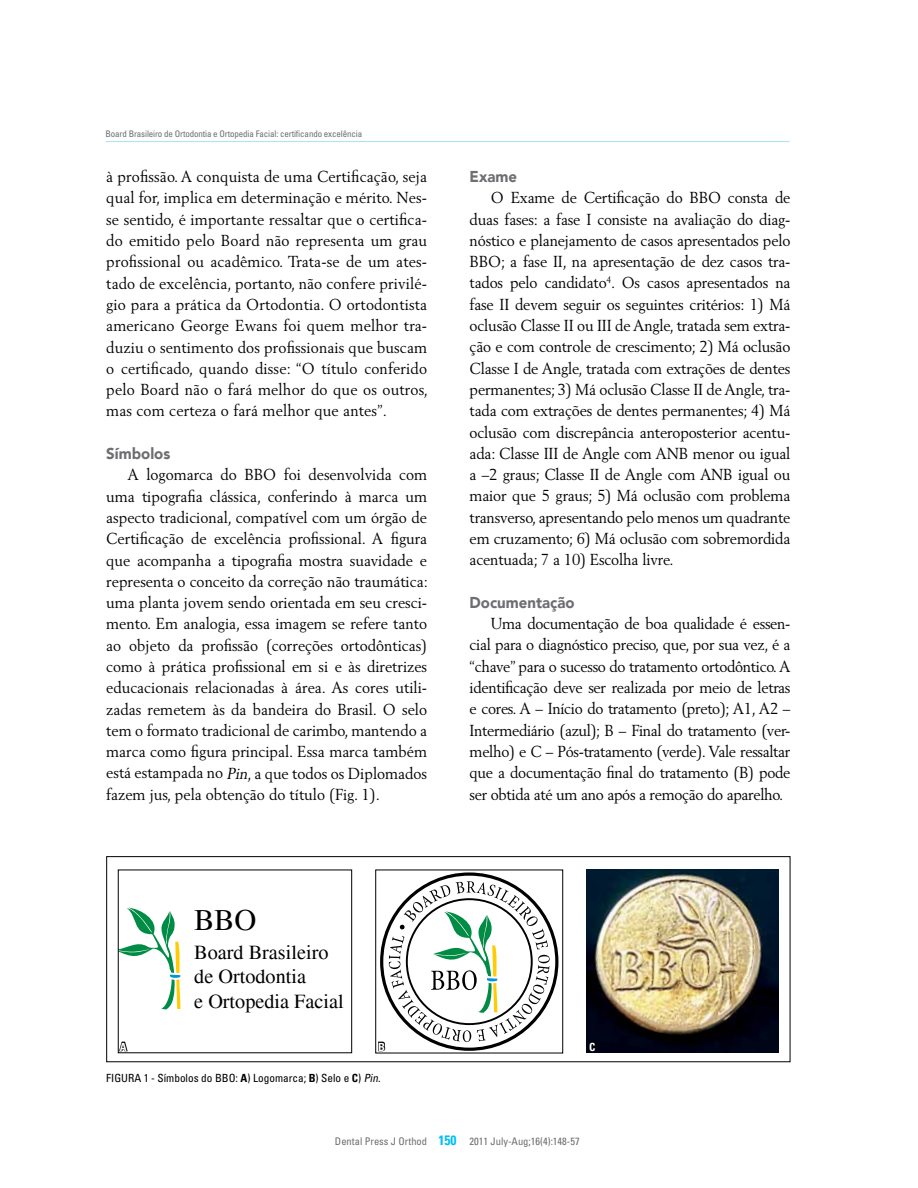
<style>
.page{position:relative;width:918px;height:1188px;background:#fff}
.page>*{position:absolute;margin:0;border:0;box-sizing:border-box;transform-origin:0 0}
.t1{font:30.3px "Times";color:#000}
.t2{font:20.25px/24.3px "Times";color:#000}
.t3{font:15.75px/21.3px "Berling";letter-spacing:-.005em;color:#000;text-align:justify;scale:.95 1}
.t4{font:900 15.75px "Avenir LT";color:#6d6e71;scale:.95 1}
.t5{font:condensed 11.25px "Univers";color:#000}
.t6{font:700 condensed 11.25px "Univers";color:#fff}
.t7{font:condensed 10.5px "Univers";color:#6d6e71}
.t8{font:condensed 9px "Univers";letter-spacing:-.015em;color:#6d6e71}
.s1{font-style:italic}
.s2{font-weight:700}
.s3{font-weight:700;font-size:13.5px;color:#00c0f3}
</style>
<div class="page">
<hr style="left:106px;top:141px;width:684px;height:1px;background:#abe1fa">
<div style="left:375px;top:870px;width:188px;height:183px;border:1px solid #000"></div>
<img style="left:587px;top:870px;width:191px;height:183px">
<svg style="left:120px;top:908px;width:60px;height:102px"></svg>
<div style="left:106px;top:856px;width:684px;height:206px;border:1px solid #000"></div>
<svg style="left:118px;top:1030px;width:10px;height:22px"></svg>
<svg style="left:377px;top:872px;width:181px;height:180px"></svg>
<svg style="left:588px;top:1040px;width:9px;height:13px"></svg>
<p class="t8" style="left:106px;top:128px;width:258px">Board Brasileiro de Ortodontia e Ortopedia Facial: certificando excelência</p>
<p class="t3" style="left:106px;top:166px;width:340px">à profissão. A conquista de uma Certificação, seja qual for, implica em determinação e mérito. Nes&shy;se sentido, é importante ressaltar que o certifica&shy;do emitido pelo Board não representa um grau profissional ou acadêmico. Trata-se de um ates&shy;tado de excelência, portanto, não confere privilé&shy;gio para a prática da Ortodontia. O ortodontista americano George Ewans foi quem melhor tra&shy;duziu o sentimento dos profissionais que buscam o certificado, quando disse: “O título conferido pelo Board não o fará melhor do que os outros, mas com certeza o fará melhor que antes”.</p>
<p class="t4" style="left:106px;top:444px;width:69px">Símbolos</p>
<p class="t3" style="left:106px;top:464px;width:340px;text-indent:21px">A logomarca do BBO foi desenvolvida com uma tipografia clássica, conferindo à marca um aspecto tradicional, compatível com um órgão de Certificação de excelência profissional. A figura que acompanha a tipografia mostra suavidade e representa o conceito da correção não traumática: uma planta jovem sendo orientada em seu cresci&shy;mento. Em analogia, essa imagem se refere tanto ao objeto da profissão (correções ortodônticas) como à prática profissional em si e às diretrizes educacionais relacionadas à área. As cores utili&shy;zadas remetem às da bandeira do Brasil. O selo tem o formato tradicional de carimbo, mantendo a marca como figura principal. Essa marca também está estampada no <span class="s1">Pin</span>, a que todos os Diplomados fazem jus, pela obtenção do título (Fig. 1).</p>
<h1 class="t1" style="left:194px;top:903px;width:64px">BBO</h1>
<p class="t2" style="left:194px;top:940px;width:151px">Board Brasileiro de Ortodontia<br>e Ortopedia Facial</p>
<p class="t4" style="left:470px;top:167px;width:51px">Exame</p>
<p class="t3" style="left:470px;top:187px;width:339px;text-indent:21px">O Exame de Certificação do BBO consta de duas fases: a fase I consiste na avaliação do diag&shy;nóstico e planejamento de casos apresentados pelo BBO; a fase II, na apresentação de dez casos tra&shy;tados pelo candidato<sup>4</sup>. Os casos apresentados na fase II devem seguir os seguintes critérios: 1) Má oclusão Classe II ou III de Angle, tratada sem extra&shy;ção e com controle de crescimento; 2) Má oclusão Classe I de Angle, tratada com extrações de dentes permanentes; 3) Má oclusão Classe II de Angle, tra&shy;tada com extrações de dentes permanentes; 4) Má oclusão com discrepância anteroposterior acentu&shy;ada: Classe III de Angle com ANB menor ou igual a –2 graus; Classe II de Angle com ANB igual ou maior que 5 graus; 5) Má oclusão com problema transverso, apresentando pelo menos um quadrante em cruzamento; 6) Má oclusão com sobremordida acentuada; 7 a 10) Escolha livre.</p>
<p class="t4" style="left:470px;top:593px;width:112px">Documentação</p>
<p class="t3" style="left:470px;top:613px;width:339px;text-indent:21px">Uma documentação de boa qualidade é essen&shy;cial para o diagnóstico preciso, que, por sua vez, é a “chave” para o sucesso do tratamento ortodôntico. A identificação deve ser realizada por meio de letras e cores. A – Início do tratamento (preto); A1, A2 – Intermediário (azul); B – Final do tratamento (ver&shy;melho) e C – Pós-tratamento (verde). Vale ressaltar que a documentação final do tratamento (B) pode ser obtida até um ano após a remoção do aparelho.</p>
<p class="t6" style="left:120px;top:1040px;width:8px">A</p>
<p class="t6" style="left:378px;top:1040px;width:8px">B</p>
<p class="t6" style="left:589px;top:1040px;width:8px">C</p>
<p class="t5" style="left:106px;top:1070px;width:276px">Figura 1 - Símbolos do BBO: <span class="s2">A</span>) Logomarca; <span class="s2">B</span>) Selo e <span class="s2">C</span>) <span class="s1">Pin</span>.</p>
<p class="t7" style="left:335px;top:1134px;width:246px">Dental Press J Orthod <span class="s3">150</span> 2011 July-Aug;16(4):148-57</p>
</div>
